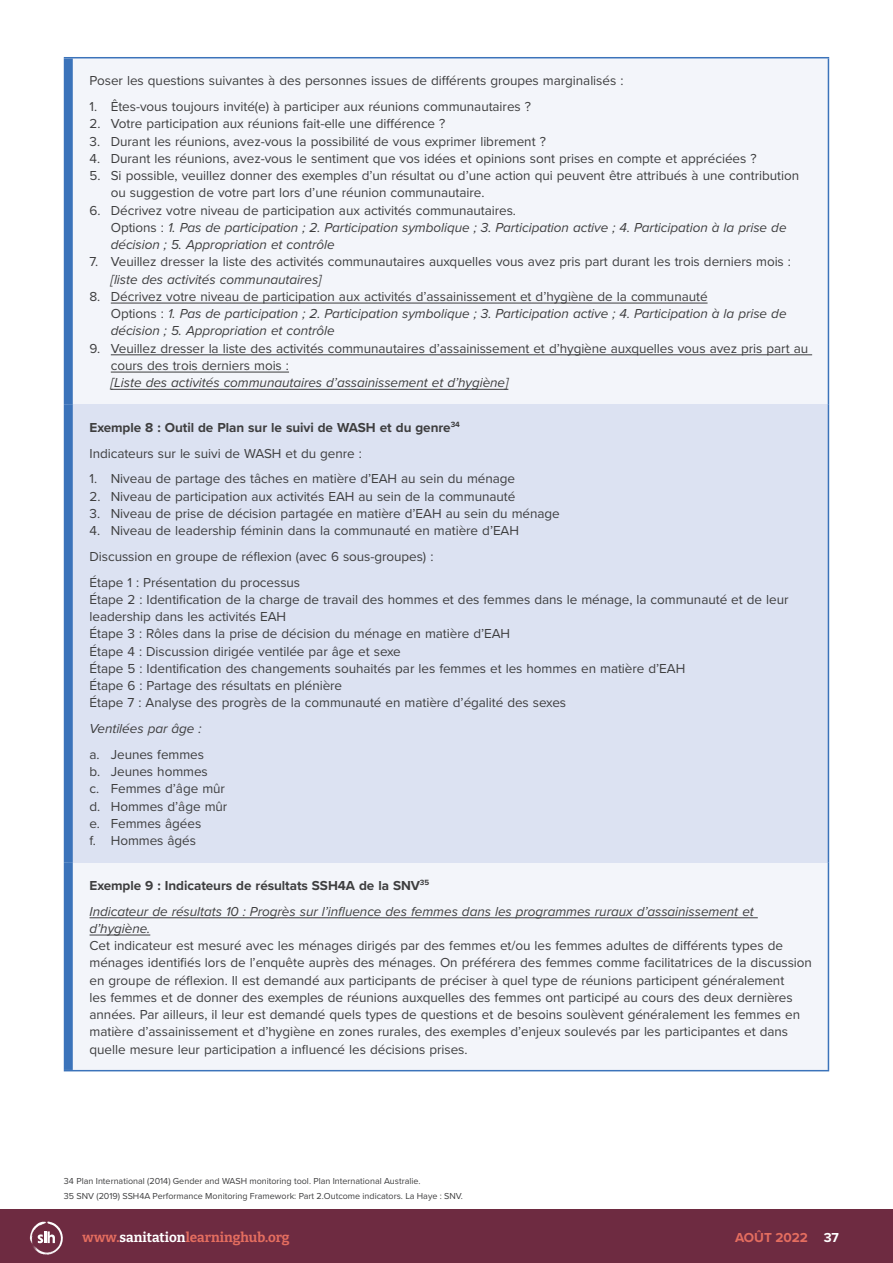
<style>
.page{position:relative;width:893px;height:1263px;background:#fff}
.page>*{position:absolute;margin:0;border:0;box-sizing:border-box;transform-origin:0 0}
.Body{font:13.5px/17.2px "Proxima Nova";letter-spacing:-.005em;color:#3e3e3f}
.Body-2{font:italic 13.5px/17.2px "Proxima Nova";letter-spacing:-.005em;color:#3e3e3f}
.Body-3{font:700 13.5px "Proxima Nova";letter-spacing:-.005em;color:#3e3e3f}
.t1{font:100 13.5px "Bitter";color:#e46d5f}
.t2{font:700 13.5px "Proxima Nova";color:#e46d5f}
.Footnote{font:9px "Proxima Nova";color:#3e3e3f}
.s1{font-style:normal}
.s2{font-style:italic}
.s3{color:#fff}
</style>
<div class="page">
<div style="left:73px;top:58px;width:755px;height:1012px;background:#f3f5fa"></div>
<div style="left:68px;top:404px;width:760px;height:458px;background:#dce2f2"></div>
<div style="left:64px;top:58px;width:9px;height:346px;background:#3b73ba"></div>
<div style="left:64px;top:404px;width:9px;height:458px;background:#3b73ba"></div>
<div style="left:64px;top:862px;width:9px;height:208px;background:#3b73ba"></div>
<hr style="left:828px;top:58px;width:1px;height:346px;background:#3b73ba">
<hr style="left:828px;top:404px;width:1px;height:458px;background:#3b73ba">
<hr style="left:828px;top:862px;width:1px;height:208px;background:#3b73ba">
<hr style="left:64px;top:57px;width:765px;height:1px;background:#3b73ba">
<hr style="left:64px;top:1070px;width:765px;height:1px;background:#3b73ba">
<hr style="left:111px;top:303px;width:597px;height:1px;background:#3e3e3f">
<hr style="left:111px;top:354px;width:701px;height:1px;background:#3e3e3f">
<hr style="left:111px;top:372px;width:178px;height:1px;background:#3e3e3f">
<hr style="left:111px;top:389px;width:397px;height:1px;background:#3e3e3f">
<hr style="left:90px;top:917px;width:668px;height:1px;background:#3e3e3f">
<hr style="left:90px;top:935px;width:60px;height:1px;background:#3e3e3f">
<div style="left:0;top:1209px;width:893px;height:54px;background:#6e2b41"></div>
<svg style="left:30px;top:1221px;width:33px;height:34px"></svg>
<p class="Body" style="left:90px;top:72px;width:535px">Poser les questions suivantes à des personnes issues de différents groupes marginalisés :</p>
<p class="Body" style="left:90px;top:97px;width:443px">1. Êtes-vous toujours invité(e) à participer aux réunions communautaires ?</p>
<p class="Body" style="left:90px;top:115px;width:357px">2. Votre participation aux réunions fait-elle une différence ?</p>
<p class="Body" style="left:90px;top:132px;width:458px">3. Durant les réunions, avez-vous la possibilité de vous exprimer librement ?</p>
<p class="Body" style="left:90px;top:149px;width:669px">4. Durant les réunions, avez-vous le sentiment que vos idées et opinions sont prises en compte et appréciées ?</p>
<p class="Body" style="left:111px;top:166px;width:690px;text-indent:-21px">5. Si possible, veuillez donner des exemples d’un résultat ou d’une action qui peuvent être attribués à une contribution ou suggestion de votre part lors d’une réunion communautaire.</p>
<p class="Body-2" style="left:111px;top:201px;width:677px;text-indent:-21px"><span class="s1">6. Décrivez votre niveau de participation aux activités communautaires.<br>Options :</span> 1. Pas de participation ; 2. Participation symbolique ; 3. Participation active ; 4. Participation à la prise de décision ; 5. Appropriation et contrôle</p>
<p class="Body" style="left:111px;top:253px;width:682px;text-indent:-21px">7. Veuillez dresser la liste des activités communautaires auxquelles vous avez pris part durant les trois derniers mois : <span class="s2">[liste des activités communautaires]</span></p>
<p class="Body-2" style="left:111px;top:287px;width:677px;text-indent:-21px"><span class="s1">8. Décrivez votre niveau de participation aux activités d’assainissement et d’hygiène de la communauté<br>Options :</span> 1. Pas de participation ; 2. Participation symbolique ; 3. Participation active ; 4. Participation à la prise de décision ; 5. Appropriation et contrôle</p>
<p class="Body" style="left:111px;top:339px;width:699px;text-indent:-21px">9. Veuillez dresser la liste des activités communautaires d’assainissement et d’hygiène auxquelles vous avez pris part au cours des trois derniers mois :<br><span class="s2">[Liste des activités communautaires d’assainissement et d’hygiène]</span></p>
<p class="Body-3" style="left:90px;top:417px;width:372px">Exemple 8 : Outil de Plan sur le suivi de WASH et du genre<sup>34</sup></p>
<p class="Body" style="left:90px;top:444px;width:274px">Indicateurs sur le suivi de WASH et du genre :</p>
<p class="Body" style="left:90px;top:470px;width:427px">1. Niveau de partage des tâches en matière d’EAH au sein du ménage</p>
<p class="Body" style="left:90px;top:487px;width:427px">2. Niveau de participation aux activités EAH au sein de la communauté</p>
<p class="Body" style="left:90px;top:504px;width:472px">3. Niveau de prise de décision partagée en matière d’EAH au sein du ménage</p>
<p class="Body" style="left:90px;top:521px;width:431px">4. Niveau de leadership féminin dans la communauté en matière d’EAH</p>
<p class="Body" style="left:90px;top:547px;width:345px">Discussion en groupe de réflexion (avec 6 sous-groupes) :</p>
<p class="Body" style="left:90px;top:573px;width:700px">Étape 1 : Présentation du processus<br>Étape 2 : Identification de la charge de travail des hommes et des femmes dans le ménage, la communauté et de leur leadership dans les activités EAH<br>Étape 3 : Rôles dans la prise de décision du ménage en matière d’EAH<br>Étape 4 : Discussion dirigée ventilée par âge et sexe<br>Étape 5 : Identification des changements souhaités par les femmes et les hommes en matière d’EAH<br>Étape 6 : Partage des résultats en plénière<br>Étape 7 : Analyse des progrès de la communauté en matière d’égalité des sexes</p>
<p class="Body-2" style="left:90px;top:719px;width:114px">Ventilées par âge :</p>
<p class="Body" style="left:90px;top:745px;width:116px">a. Jeunes femmes</p>
<p class="Body" style="left:90px;top:762px;width:120px">b. Jeunes hommes</p>
<p class="Body" style="left:90px;top:780px;width:137px">c. Femmes d’âge mûr</p>
<p class="Body" style="left:90px;top:797px;width:139px">d. Hommes d’âge mûr</p>
<p class="Body" style="left:90px;top:814px;width:113px">e. Femmes âgées</p>
<p class="Body" style="left:90px;top:831px;width:108px">f. Hommes âgés</p>
<p class="Body-3" style="left:90px;top:875px;width:341px">Exemple 9 : Indicateurs de résultats SSH4A de la SNV<sup>35</sup></p>
<p class="Body" style="left:90px;top:902px;width:724px"><span class="s2">Indicateur de résultats 10 : Progrès sur l’influence des femmes dans les programmes ruraux d’assainissement et d’hygiène.<br></span>Cet indicateur est mesuré avec les ménages dirigés par des femmes et/ou les femmes adultes de différents types de ménages identifiés lors de l’enquête auprès des ménages. On préférera des femmes comme facilitatrices de la discussion en groupe de réflexion. Il est demandé aux participants de préciser à quel type de réunions participent généralement<br>les femmes et de donner des exemples de réunions auxquelles des femmes ont participé au cours des deux dernières années. Par ailleurs, il leur est demandé quels types de questions et de besoins soulèvent généralement les femmes en matière d’assainissement et d’hygiène en zones rurales, des exemples d’enjeux soulevés par les participantes et dans quelle mesure leur participation a influencé les décisions prises.</p>
<p class="Footnote" style="left:64px;top:1174px;width:358px">34 Plan International (2014) Gender and WASH monitoring tool. Plan International Australie.</p>
<p class="Footnote" style="left:64px;top:1189px;width:401px">35 SNV (2019) SSH4A Performance Monitoring Framework: Part 2.Outcome indicators. La Haye : SNV.</p>
<p class="t1" style="left:83px;top:1229px;width:209px">www.<span class="s3">sanitation</span>learninghub.org</p>
<p class="t2" style="left:735px;top:1227px;width:105px">AOÛT 2022 <span class="s3">37</span></p>
</div>
